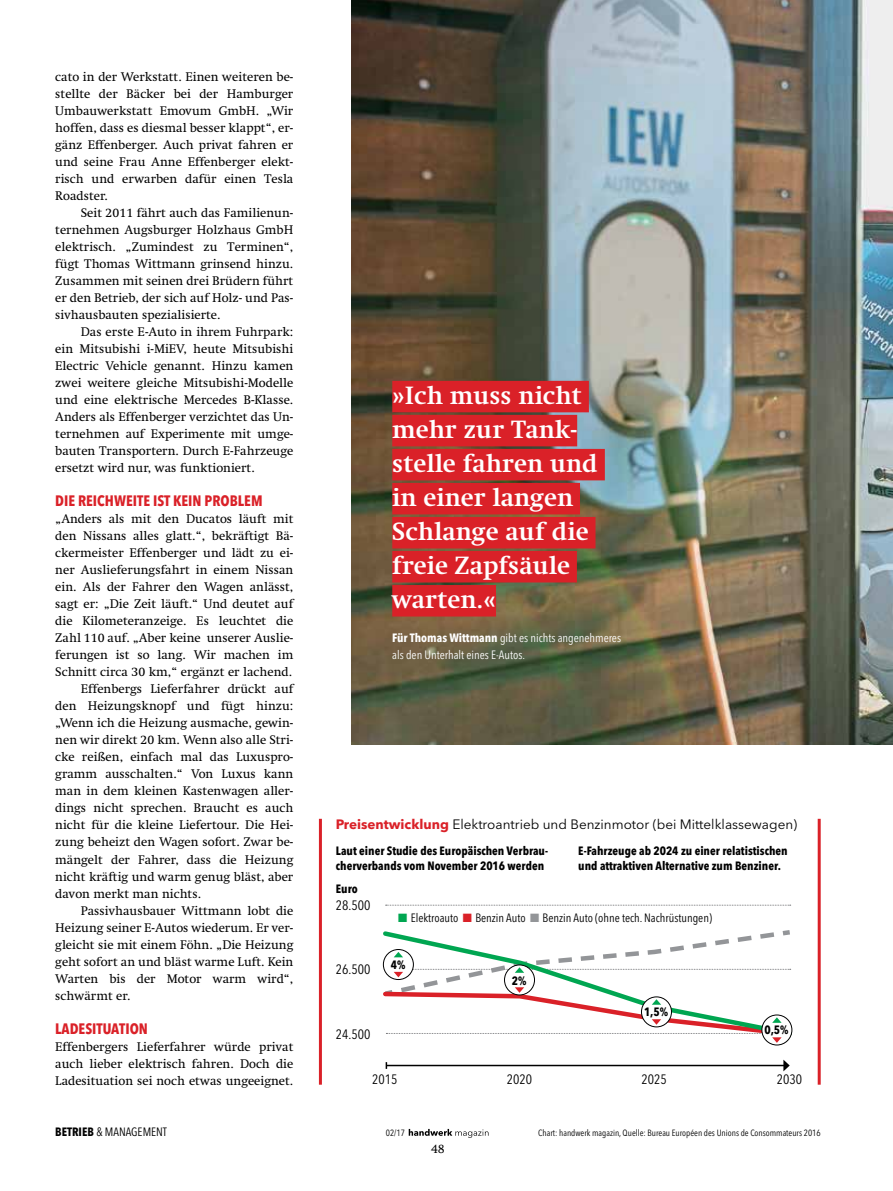
<style>
.page{position:relative;width:893px;height:1191px;background:#fff}
.page>*{position:absolute;margin:0;border:0;box-sizing:border-box;transform-origin:0 0}
.t1{font:700 25.5px/34px "Swift LT Pro";color:#fff}
.t2{font:700 condensed 15px "Avenir Next LT Pro";color:#da2128}
.t3{font:13.5px "Avenir Next LT Pro";color:#000}
.t4{font:condensed 13.5px "Avenir Next LT Pro";color:#000}
.t5{font:12.75px/17px "Swift LT Pro";color:#000;text-align:justify}
.t6{font:700 condensed 12px/15.8px "Avenir Next LT Pro";color:#000}
.t7{font:condensed 12px "Avenir Next LT Pro";color:#000}
.t8{font:condensed 12px/17px "Avenir Next LT Pro";color:#fff}
.t9{font:condensed 9px "Avenir Next LT Pro";color:#000}
.s1{font-weight:700}
.s2{font-weight:700;color:#da2128}
.s3{color:#00a651}
.s4{color:#da2128}
.s5{color:#939598}
</style>
<div class="page">
<img style="left:352px;top:0;width:541px;height:744px">
<svg style="left:409px;top:1129px;width:79px;height:8px"></svg>
<div style="left:392px;top:381px;width:197px;height:31px;background:#da2128"></div>
<div style="left:392px;top:415px;width:185px;height:31px;background:#da2128"></div>
<div style="left:392px;top:449px;width:213px;height:31px;background:#da2128"></div>
<div style="left:392px;top:483px;width:188px;height:31px;background:#da2128"></div>
<div style="left:392px;top:517px;width:203px;height:31px;background:#da2128"></div>
<div style="left:392px;top:551px;width:185px;height:31px;background:#da2128"></div>
<div style="left:392px;top:585px;width:104px;height:31px;background:#da2128"></div>
<hr style="left:319px;top:819px;width:3px;height:265px;background:#da2128">
<hr style="left:818px;top:819px;width:3px;height:265px;background:#da2128">
<svg style="left:386px;top:904px;width:405px;height:1px"></svg>
<hr style="left:386px;top:1064px;width:398px;height:2px;background:#000">
<svg style="left:783px;top:1059px;width:7px;height:12px"></svg>
<div style="left:761px;top:1014px;width:31px;height:31px;border:1px solid #000;border-radius:50%"></div>
<svg style="left:382px;top:930px;width:411px;height:112px"></svg>
<p class="t5" style="left:55px;top:68px;width:240px">cato in der Werkstatt. Einen weiteren be&shy;stellte der Bäcker bei der Hamburger Umbauwerkstatt Emovum GmbH. „Wir hoffen, dass es diesmal besser klappt“, er&shy;gänz Effenberger. Auch privat fahren er und seine Frau Anne Effenberger elekt&shy;risch und erwarben dafür einen Tesla Roadster.</p>
<p class="t5" style="left:55px;top:204px;width:240px;text-indent:26px">Seit 2011 fährt auch das Familienun&shy;ternehmen Augsburger Holzhaus GmbH elektrisch. „Zumindest zu Terminen“, fügt Thomas Wittmann grinsend hinzu.<br>Zusammen mit seinen drei Brüdern führt er den Betrieb, der sich auf Holz- und Pas&shy;sivhausbauten spezialisierte.</p>
<p class="t5" style="left:55px;top:323px;width:240px;text-indent:26px">Das erste E-Auto in ihrem Fuhrpark: ein Mitsubishi i-MiEV, heute Mitsubishi Electric Vehicle genannt. Hinzu kamen zwei weitere gleiche Mitsubishi-Modelle und eine elektrische Mercedes B-Klasse.<br>Anders als Effenberger verzichtet das Un&shy;ternehmen auf Experimente mit umge&shy;bauten Transportern. Durch E-Fahrzeuge ersetzt wird nur, was funktioniert.</p>
<p class="t2" style="left:55px;top:492px;width:207px">Die Reichweite ist kein Problem</p>
<p class="t5" style="left:55px;top:510px;width:240px">„Anders als mit den Ducatos läuft mit</p>
<p class="t5" style="left:55px;top:527px;width:240px">den Nissans alles glatt.“, bekräftigt Bä-</p>
<p class="t5" style="left:55px;top:544px;width:240px">ckermeister Effenberger und lädt zu ei-</p>
<p class="t5" style="left:55px;top:561px;width:240px">ner Auslieferungsfahrt in einem Nissan</p>
<p class="t5" style="left:55px;top:578px;width:240px">ein. Als der Fahrer den Wagen anlässt,</p>
<p class="t5" style="left:55px;top:595px;width:240px">sagt er: „Die Zeit läuft.“ Und deutet auf</p>
<p class="t5" style="left:55px;top:612px;width:240px">die Kilometeranzeige. Es leuchtet die</p>
<p class="t5" style="left:55px;top:629px;width:240px">Zahl 110 auf. „Aber keine unserer Auslie-</p>
<p class="t5" style="left:55px;top:646px;width:240px">ferungen ist so lang. Wir machen im</p>
<p class="t5" style="left:55px;top:663px;width:238px">Schnitt circa 30 km,“ ergänzt er lachend.</p>
<p class="t5" style="left:81px;top:680px;width:214px">Effenbergs Lieferfahrer drückt auf</p>
<p class="t5" style="left:55px;top:697px;width:240px">den Heizungsknopf und fügt hinzu:</p>
<p class="t5" style="left:55px;top:714px;width:240px">„Wenn ich die Heizung ausmache, gewin-</p>
<p class="t5" style="left:55px;top:731px;width:240px">nen wir direkt 20 km. Wenn also alle Stri-</p>
<p class="t5" style="left:55px;top:748px;width:240px">cke reißen, einfach mal das Luxuspro-</p>
<p class="t5" style="left:55px;top:765px;width:240px">gramm ausschalten.“ Von Luxus kann</p>
<p class="t5" style="left:55px;top:782px;width:240px">man in dem kleinen Kastenwagen aller-</p>
<p class="t5" style="left:55px;top:799px;width:240px">dings nicht sprechen. Braucht es auch</p>
<p class="t5" style="left:55px;top:816px;width:240px">nicht für die kleine Liefertour. Die Hei-</p>
<p class="t5" style="left:55px;top:833px;width:240px">zung beheizt den Wagen sofort. Zwar be-</p>
<p class="t5" style="left:55px;top:850px;width:240px">mängelt der Fahrer, dass die Heizung</p>
<p class="t5" style="left:55px;top:867px;width:240px">nicht kräftig und warm genug bläst, aber</p>
<p class="t5" style="left:55px;top:884px;width:147px">davon merkt man nichts.</p>
<p class="t5" style="left:81px;top:901px;width:214px">Passivhausbauer Wittmann lobt die</p>
<p class="t5" style="left:55px;top:918px;width:240px">Heizung seiner E-Autos wiederum. Er ver-</p>
<p class="t5" style="left:55px;top:935px;width:240px">gleicht sie mit einem Föhn. „Die Heizung</p>
<p class="t5" style="left:55px;top:952px;width:240px">geht sofort an und bläst warme Luft. Kein</p>
<p class="t5" style="left:55px;top:969px;width:240px">Warten bis der Motor warm wird“,</p>
<p class="t5" style="left:55px;top:986px;width:77px">schwärmt er.</p>
<p class="t2" style="left:55px;top:1019px;width:94px">Lad esituation</p>
<p class="t5" style="left:55px;top:1037px;width:240px">Effenbergers Lieferfahrer würde privat auch lieber elektrisch fahren. Doch die Ladesituation sei noch etwas ungeeignet.</p>
<h1 class="t1" style="left:392px;top:378px;width:207px">»Ich muss nicht mehr zur Tank&shy;stelle fahren und in einer langen<br>Schlange auf die freie Zapfsäule warten.«</h1>
<p class="t8" style="left:392px;top:629px;width:230px"><span class="s1">Für Thomas Wittmann</span> gibt es nichts angenehmeres als den Unterhalt eines E-Autos.</p>
<p class="t3" style="left:336px;top:816px;width:463px"><span class="s2">Preisentwicklung</span> Elektroantrieb und Benzinmotor (bei Mittelklassewagen)</p>
<p class="t6" style="left:336px;top:842px;width:214px">Laut einer Studie des Europäischen Verbrau&shy;cherverbands vom November 2016 werden</p>
<p class="t6" style="left:578px;top:842px;width:211px">E-Fahrzeuge ab 2024 zu einer relatistischen und attraktiven Alternative zum Benziner.</p>
<p class="t4" style="left:336px;top:897px;width:36px">28.500</p>
<p class="t6" style="left:336px;top:880px;width:23px">Euro</p>
<p class="t4" style="left:336px;top:961px;width:36px">26.500</p>
<p class="t4" style="left:336px;top:1025px;width:36px">24.500</p>
<p class="t7" style="left:398px;top:910px;width:315px"><span class="s3">■</span> Elektroauto <span class="s4">■</span> Benzin Auto <span class="s5">■</span> Benzin Auto (ohne tech. Nachrüstungen)</p>
<p class="t6" style="left:391px;top:957px;width:16px">4%</p>
<p class="t6" style="left:512px;top:972px;width:16px">2%</p>
<p class="t6" style="left:644px;top:1004px;width:26px">1,5%</p>
<p class="t6" style="left:764px;top:1022px;width:26px">0,5%</p>
<p class="t4" style="left:372px;top:1071px;width:27px">2015</p>
<p class="t4" style="left:507px;top:1071px;width:27px">2020</p>
<p class="t4" style="left:641px;top:1071px;width:27px">2025</p>
<p class="t4" style="left:777px;top:1071px;width:27px">2030</p>
<p class="t7" style="left:55px;top:1124px;width:113px"><span class="s1">Betrieb</span> &amp; Managem ent</p>
<p class="t9" style="left:386px;top:1127px;width:21px">02/17</p>
<p class="t9" style="left:538px;top:1127px;width:284px">Chart: handwerk magazin, Quelle: Bureau Européen des Unions de Consommateurs 2016</p>
<p class="t5" style="left:431px;top:1140px;width:15px">48</p>
</div>
